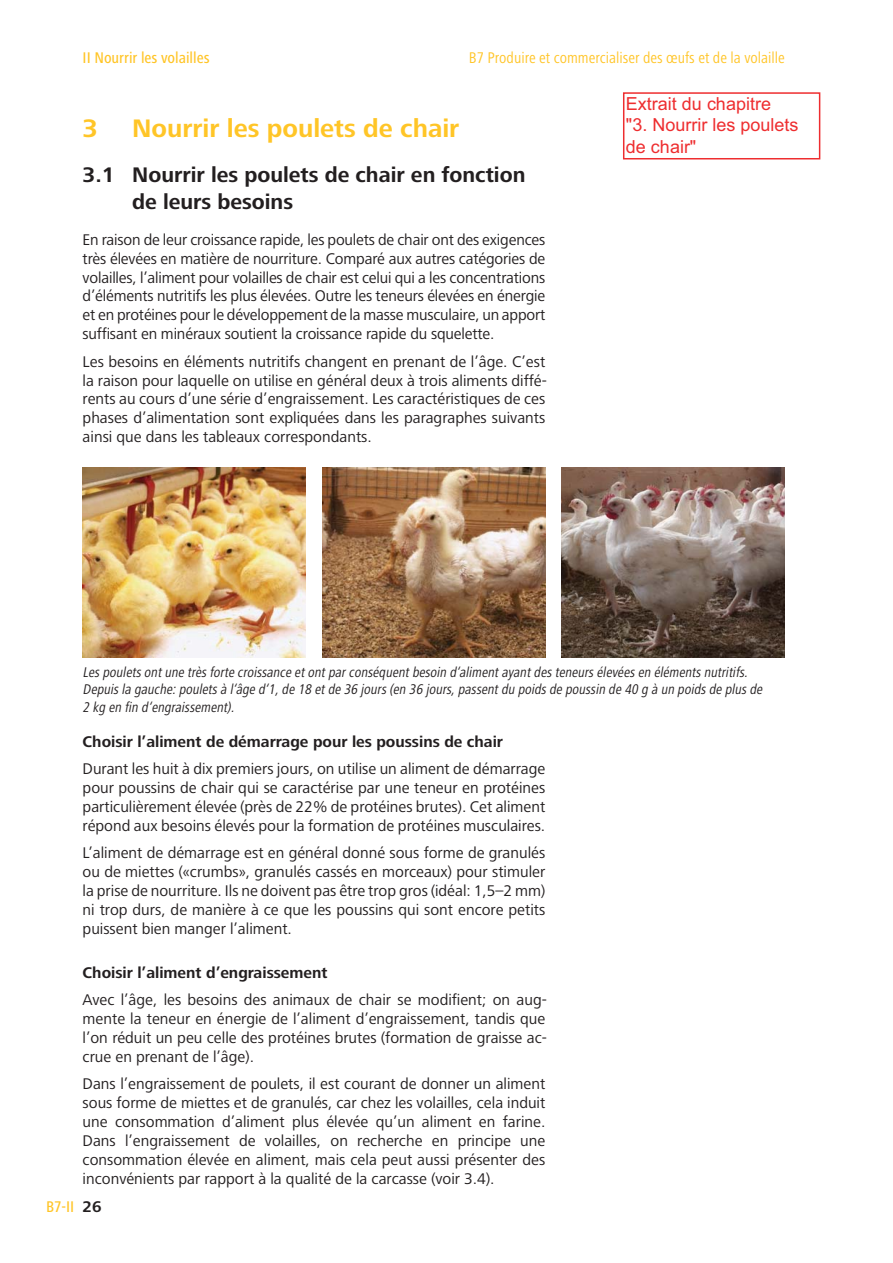
<style>
.page{position:relative;width:893px;height:1263px;background:#fff}
.page>*{position:absolute;margin:0;border:0;box-sizing:border-box;transform-origin:0 0}
.t1{font:700 26.25px "Frutiger Next LT";color:#ffc527}
.t2{font:700 21.9px/27.8px "Frutiger Next LT";color:#231f20}
.t3{font:18px/21.6px "Arial";color:#ee2d2f}
.t4{font:16.05px/18.9px "Frutiger Next LT";color:#231f20;text-align:justify}
.t5{font:700 16.05px "Frutiger Next LT";color:#231f20}
.t6{font:condensed 16.05px "Frutiger Next LT";color:#ffc527}
.t7{font:500 condensed 16.05px "Frutiger Next LT";color:#ffc527}
.t8{font:italic condensed 14.55px/17.5px "Frutiger Next LT";color:#231f20}
.s1{font-weight:700;font-stretch:normal;color:#231f20}
</style>
<div class="page">
<img style="left:83px;top:467px;width:223px;height:190px">
<img style="left:322px;top:467px;width:223px;height:190px">
<img style="left:562px;top:467px;width:223px;height:190px">
<div style="left:623px;top:92px;width:197px;height:67px;border:2px solid #ee2d2f"></div>
<p class="t7" style="left:83px;top:52px;width:128px">II Nourrir les volailles</p>
<p class="t6" style="left:469px;top:52px;width:318px">B7 Produire et commercialiser des œufs et de la volaille</p>
<h1 class="t1" style="left:83px;top:118px;width:17px">3</h1>
<h1 class="t1" style="left:132px;top:118px;width:329px">Nourrir les poulets de chair</h1>
<h2 class="t2" style="left:132px;top:162px;width:395px;text-indent:-50px">3.1 Nourrir les poulets de chair en fonction de leurs besoins</h2>
<p class="t4" style="left:83px;top:231px;width:464px">En raison de leur croissance rapide, les poulets de chair ont des exigences très élevées en matière de nourriture. Comparé aux autres catégories de volailles, l’aliment pour volailles de chair est celui qui a les concentrations d’éléments nutritifs les plus élevées. Outre les teneurs élevées en énergie et en protéines pour le développement de la masse musculaire, un apport suffisant en minéraux soutient la croissance rapide du squelette.</p>
<p class="t4" style="left:83px;top:353px;width:466px">Les besoins en éléments nutritifs changent en prenant de l’âge. C’est la raison pour laquelle on utilise en général deux à trois aliments diffé&shy;rents au cours d’une série d’engraissement. Les caractéristiques de ces phases d’alimentation sont expliquées dans les paragraphes suivants ainsi que dans les tableaux correspondants.</p>
<p class="t3" style="left:626px;top:93px;width:174px">Extrait du chapitre<br>"3. Nourrir les poulets de chair"</p>
<p class="t8" style="left:83px;top:664px;width:684px">Les poulets ontune très forte croissance etontparconséquentbesoin d‘alimentayantdes teneurs élevées en éléments nutritifs.<br>Depuis la gauche:poulets à l‘âge d‘1,de 18 etde 36 jours (en 36 jours,passentdu poids de poussin de 40 g à un poids de plus de<br>2 kg en fin d‘engraissement).</p>
<p class="t5" style="left:83px;top:736px;width:422px">Choisir l’aliment de démarrage pour les poussins de chair</p>
<p class="t4" style="left:83px;top:761px;width:464px">Durant les huit à dix premiers jours, on utilise un aliment de démarrage pour poussins de chair qui se caractérise par une teneur en protéines particulièrement élevée (près de 22% de protéines brutes). Cet aliment répond aux besoins élevés pour la formation de protéines musculaires.</p>
<p class="t4" style="left:83px;top:845px;width:464px">L’aliment de démarrage est en général donné sous forme de granulés ou de miettes («crumbs», granulés cassés en morceaux) pour stimuler la prise de nourriture. Ils ne doivent pas être trop gros (idéal: 1,5–2 mm) ni trop durs, de manière à ce que les poussins qui sont encore petits puissent bien manger l’aliment.</p>
<p class="t5" style="left:83px;top:966px;width:246px">Choisir l’aliment d’engraissement</p>
<p class="t4" style="left:83px;top:992px;width:466px">Avec l’âge, les besoins des animaux de chair se modifient; on aug&shy;mente la teneur en énergie de l’aliment d’engraissement, tandis que l’on réduit un peu celle des protéines brutes (formation de graisse ac&shy;crue en prenant de l’âge).</p>
<p class="t4" style="left:83px;top:1076px;width:464px">Dans l’engraissement de poulets, il est courant de donner un aliment sous forme de miettes et de granulés, car chez les volailles, cela induit une consommation d’aliment plus élevée qu’un aliment en farine.<br>Dans l’engraissement de volailles, on recherche en principe une consommation élevée en aliment, mais cela peut aussi présenter des inconvénients par rapport à la qualité de la carcasse (voir 3.4).</p>
<p class="t7" style="left:46px;top:1200px;width:57px">B7-II <span class="s1">26</span></p>
</div>
